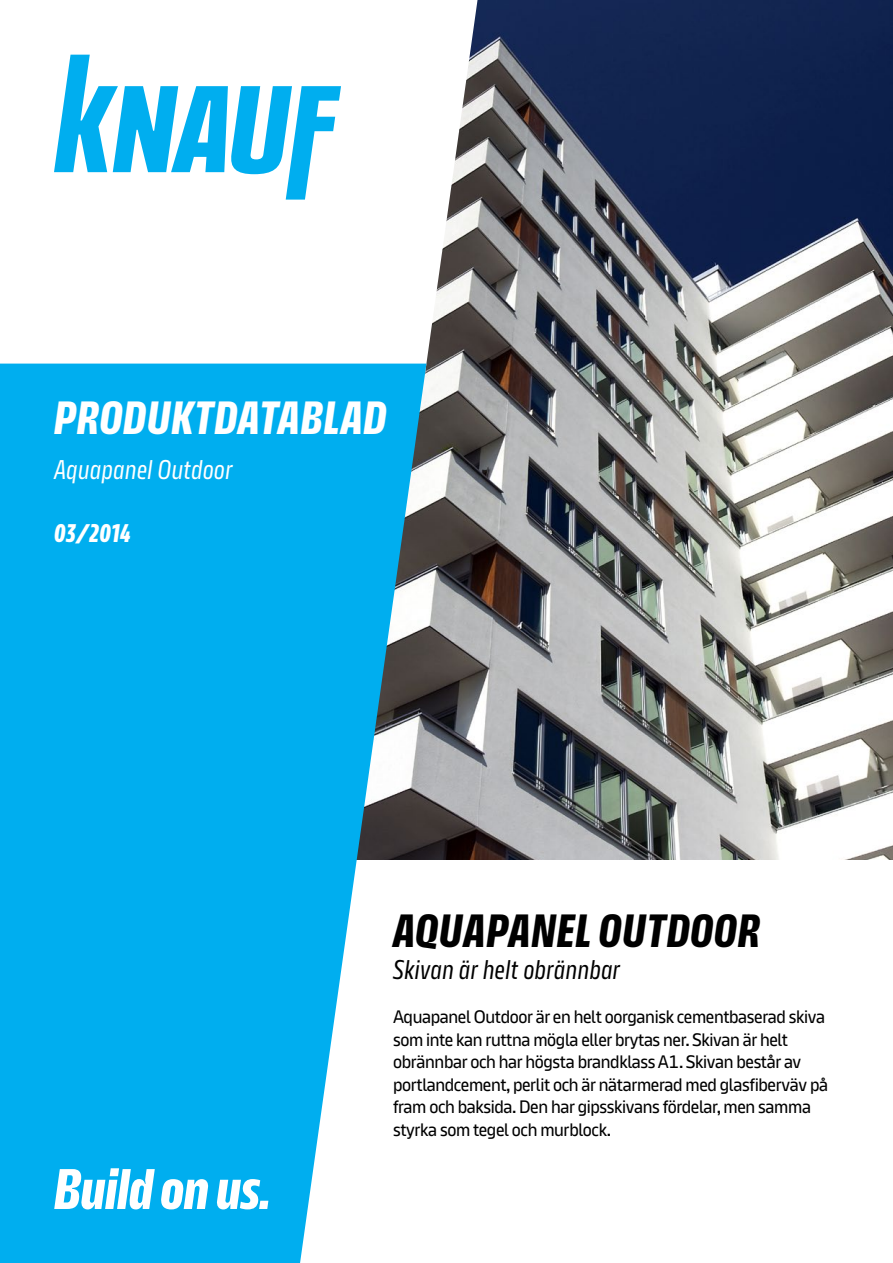
<style>
.page{position:relative;width:893px;height:1263px;background:#fff}
.page>*{position:absolute;margin:0;border:0;box-sizing:border-box;transform-origin:0 0}
.t1{font:700 57px "Knauf Head";color:#fff}
.t2{font:700 46.5px "Knauf Head";letter-spacing:.025em;color:#000}
.t3{font:700 46.5px "Knauf Head";letter-spacing:.025em;color:#fff}
.t4{font:27px "Knauf Head";letter-spacing:.025em;color:#000}
.t5{font:27px "Knauf Head";letter-spacing:.025em;color:#fff}
.t6{font:700 25.5px "Knauf Head";letter-spacing:.025em;color:#fff}
.t7{font:18px/22.5px "Knauf";letter-spacing:-.02em;color:#000}
</style>
<div class="page">
<img style="left:426px;top:0;width:467px;height:859px">
<svg style="left:0;top:0;width:477px;height:374px"></svg>
<svg style="left:0;top:364px;width:426px;height:899px;background:#20b4eb"></svg>
<svg style="left:54px;top:55px;width:287px;height:145px"></svg>
<p class="t3" style="left:54px;top:394px;width:334px">PRODUKTDATABLAD</p>
<p class="t5" style="left:54px;top:455px;width:180px">Aquapanel Outdoor</p>
<p class="t6" style="left:54px;top:520px;width:78px">03/2014</p>
<p class="t1" style="left:54px;top:1160px;width:218px">Build on us.</p>
<p class="t2" style="left:393px;top:907px;width:368px">AQUAPANEL OUTDOOR</p>
<p class="t4" style="left:393px;top:955px;width:228px">Skivan är helt obrännbar</p>
<p class="t7" style="left:393px;top:1005px;width:437px">Aquapanel Outdoor är en helt oorganisk cementbaserad skiva som inte kan ruttna mögla eller brytas ner. Skivan är helt obrännbar och har högsta brandklass A1. Skivan består av portlandcement, perlit och är nätarmerad med glasfiberväv på fram och baksida. Den har gipsskivans fördelar, men samma styrka som tegel och murblock.</p>
</div>
